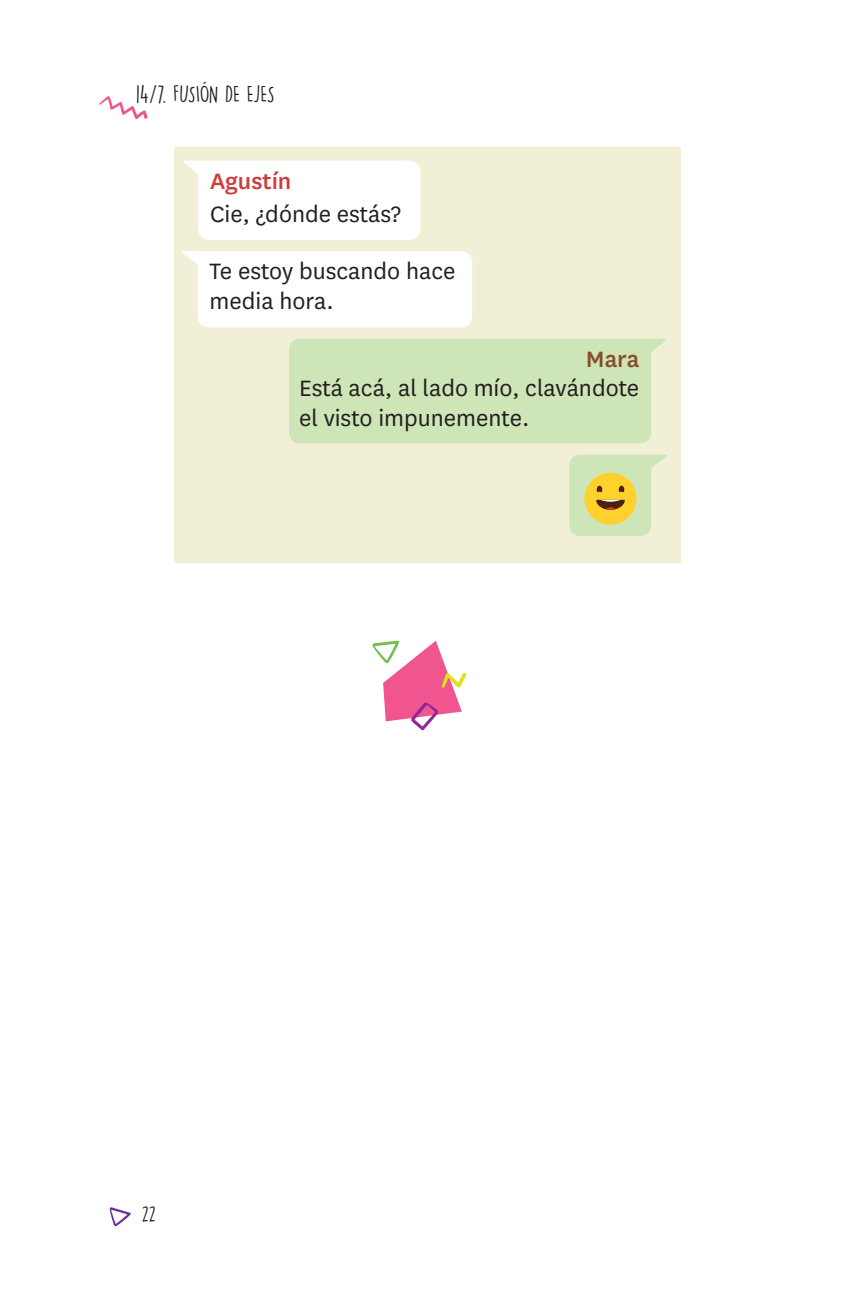
<style>
.page{position:relative;width:851px;height:1304px;background:#fff}
.page>*{position:absolute;margin:0;border:0;box-sizing:border-box;transform-origin:0 0}
.t1{font:26px/29.6px "National";color:#231f20}
.t2{font:22px "DK Lemon Yellow Sun";letter-spacing:-.01em;color:#231f20}
.t3{font:20px "DK Lemon Yellow Sun";color:#231f20}
.s1{font-weight:500;color:#ce3c3a}
.s2{font-weight:500;color:#854e26}
</style>
<div class="page">
<svg style="left:110px;top:1207px;width:21px;height:19px"></svg>
<svg style="left:99px;top:96px;width:48px;height:23px"></svg>
<svg style="left:372px;top:641px;width:95px;height:90px"></svg>
<div style="left:174px;top:147px;width:506px;height:416px;background:#f1efd5"></div>
<svg style="left:569px;top:455px;width:97px;height:81px"></svg>
<div style="left:183px;top:161px;width:237px;height:79px;background:#fff"></div>
<svg style="left:182px;top:251px;width:290px;height:77px;background:#fefdfc"></svg>
<div style="left:289px;top:339px;width:377px;height:104px;background:#cee5b8"></div>
<p class="t2" style="left:136px;top:81px;width:140px">14/7. FUSIÓN DE EJES</p>
<p class="t1" style="left:210px;top:163px;width:192px;line-height:33.4px"><span class="s1">Agustín<br></span>Cie, ¿dónde estás?</p>
<p class="t1" style="left:209px;top:255px;width:247px">Te estoy buscando hace media hora.</p>
<p class="t1" style="left:299px;top:343px;width:342px;text-align:justify;text-indent:287px"><span class="s2">Mara </span>Está acá, al lado mío, clavándote el visto impunemente.</p>
<p class="t3" style="left:142px;top:1202px;width:16px">22</p>
</div>
